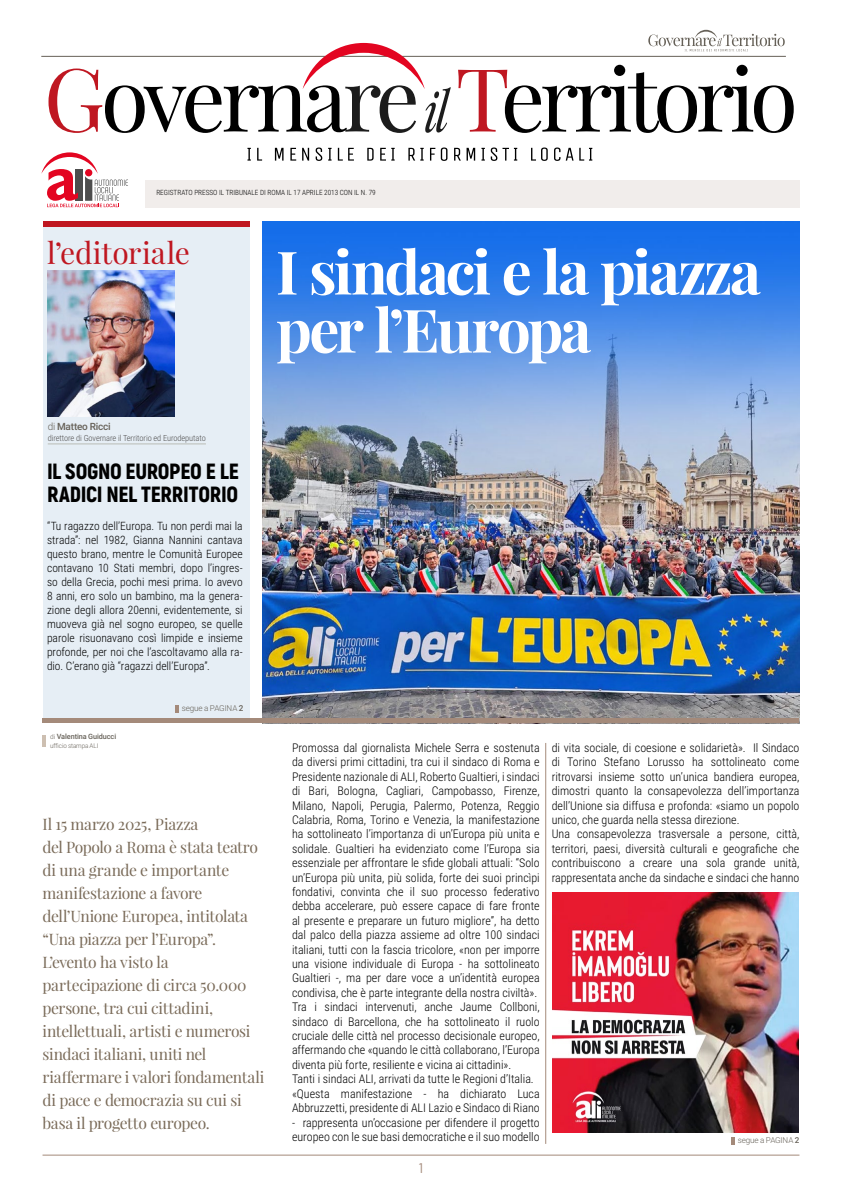
<style>
.page{position:relative;width:842px;height:1191px;background:#fff}
.page>*{position:absolute;margin:0;border:0;box-sizing:border-box;transform-origin:0 0}
.t1{font:700 60px/58px "Playfair Display";letter-spacing:-.045em;color:#fff}
.t2{font:30px "Playfair Display";color:#bf1721}
.t3{font:900 22px/23px "Akrobat";letter-spacing:-.015em;color:#000}
.t4{font:15.8px/23px "Playfair Display";letter-spacing:-.02em;color:#7a6b59}
.t5{font:14px "Barlow Condensed";color:#a48a7a}
.t6{font:300 12px/14.4px "Roboto Condensed";color:#000}
.t7{font:300 11.5px/14px "Roboto Condensed";letter-spacing:-.005em;color:#000;text-align:justify}
.t8{font:500 10px "Roboto";letter-spacing:-.02em;color:#666158}
.t9{font:300 8.4px "Roboto Condensed";letter-spacing:-.01em;color:#504f4f}
.t10{font:300 8.1px "Roboto";letter-spacing:-.02em;color:#666158}
.t11{font:500 7.3px "Roboto";letter-spacing:-.01em;color:#666158}
.t12{font:300 7.2px "Roboto Condensed";color:#000}
.t13{font:300 6.5px "Roboto";letter-spacing:-.015em;color:#666158;scale:.96 1}
.s1{font-weight:300}
.s2{font-weight:300;font-size:6.5px}
.s3{font-weight:500}
</style>
<div class="page">
<div style="left:43px;top:225px;width:206px;height:496px;background:#e6eef5"></div>
<div style="left:43px;top:221px;width:206px;height:6px;background:#bf1721"></div>
<img style="left:263px;top:221px;width:537px;height:502px">
<svg style="left:648px;top:30px;width:137px;height:21px"></svg>
<hr style="left:41px;top:56px;width:745px;height:1px;background:#666158">
<hr style="left:545px;top:743px;width:1px;height:400px;background:#a48a7a">
<div style="left:145px;top:180px;width:654px;height:27px;background:#f1edeb"></div>
<svg style="left:41px;top:152px;width:87px;height:55px"></svg>
<svg style="left:458px;top:65px;width:336px;height:68px"></svg>
<svg style="left:247px;top:148px;width:4px;height:13px"></svg>
<svg style="left:257px;top:148px;width:5px;height:13px"></svg>
<svg style="left:275px;top:148px;width:9px;height:13px"></svg>
<svg style="left:290px;top:148px;width:6px;height:13px"></svg>
<svg style="left:302px;top:148px;width:7px;height:13px"></svg>
<svg style="left:316px;top:147px;width:6px;height:14px"></svg>
<svg style="left:328px;top:148px;width:4px;height:13px"></svg>
<svg style="left:338px;top:148px;width:16px;height:13px"></svg>
<svg style="left:367px;top:148px;width:7px;height:13px"></svg>
<svg style="left:380px;top:148px;width:15px;height:13px"></svg>
<svg style="left:408px;top:148px;width:16px;height:13px"></svg>
<svg style="left:430px;top:148px;width:5px;height:13px"></svg>
<svg style="left:441px;top:147px;width:6px;height:14px"></svg>
<svg style="left:454px;top:148px;width:7px;height:13px"></svg>
<svg style="left:467px;top:148px;width:8px;height:13px"></svg>
<svg style="left:481px;top:148px;width:4px;height:13px"></svg>
<svg style="left:491px;top:147px;width:26px;height:14px"></svg>
<svg style="left:531px;top:147px;width:17px;height:14px"></svg>
<svg style="left:554px;top:147px;width:6px;height:14px"></svg>
<svg style="left:566px;top:148px;width:26px;height:13px"></svg>
<svg style="left:49px;top:43px;width:402px;height:90px"></svg>
<hr style="left:48px;top:444px;width:158px;height:1px;background:#b9bcb5">
<hr style="left:43px;top:1154px;width:756px;height:1px;background:#a48a7a">
<img style="left:47px;top:271px;width:127px;height:146px">
<svg style="left:175px;top:705px;width:4px;height:7px"></svg>
<svg style="left:43px;top:735px;width:3px;height:11px"></svg>
<hr style="left:43px;top:719px;width:756px;height:4px;background:#a48a7a">
<img style="left:552px;top:892px;width:247px;height:240px">
<svg style="left:731px;top:1137px;width:3px;height:7px"></svg>
<p class="t12" style="left:156px;top:188px;width:221px">REGISTRATO PRESSO IL TRIBUNALE DI ROMA IL 17 APRILE 2013 CON IL N. 79</p>
<h2 class="t2" style="left:47px;top:233px;width:144px">l’editoriale</h2>
<h1 class="t1" style="left:276px;top:243px;width:487px">I sindaci e la piazza per l’Europa</h1>
<p class="t8" style="left:48px;top:420px;width:65px"><span class="s1">di</span> Matteo Ricci</p>
<p class="t9" style="left:48px;top:432px;width:160px">direttore di Governare il Territorio ed Eurodeputato</p>
<h3 class="t3" style="left:47px;top:460px;width:194px">IL SOGNO EUROPEO E LE<br>RADICI NEL TERRITORIO</h3>
<p class="t7" style="left:47px;top:518px;width:197px">“Tu ragazzo dell’Europa. Tu non perdi mai la strada”: nel 1982, Gianna Nannini cantava questo brano, mentre le Comunità Europee contavano 10 Stati membri, dopo l’ingres&shy;so della Grecia, pochi mesi prima. Io avevo 8 anni, ero solo un bambino, ma la genera&shy;zione degli allora 20enni, evidentemente, si muoveva già nel sogno europeo, se quelle parole risuonavano così limpide e insieme profonde, per noi che l’ascoltavamo alla ra&shy;dio. C’erano già “ragazzi dell’Europa”.</p>
<p class="t11" style="left:50px;top:731px;width:68px"><span class="s2">di</span> Valentina Guiducci</p>
<p class="t13" style="left:50px;top:741px;width:52px">ufficio stampa ALI</p>
<p class="t10" style="left:182px;top:702px;width:63px">segue a PAGINA <span class="s3">2</span></p>
<p class="t4" style="left:43px;top:812px;width:224px">Il 15 marzo 2025, Piazza<br>del Popolo a Roma è stata teatro di una grande e importante manifestazione a favore dell’Unione Europea, intitolata “Una piazza per l’Europa”.<br>L’evento ha visto la partecipazione di circa 50.000 persone, tra cui cittadini, intellettuali, artisti e numerosi sindaci italiani, uniti nel riaffermare i valori fondamentali di pace e democrazia su cui si basa il progetto europeo.</p>
<p class="t6" style="left:292px;top:740px;width:249px">Promossa dal giornalista Michele Serra e sostenuta da diversi primi cittadini, tra cui il sindaco di Roma e Presidente nazionale di ALI, Roberto Gualtieri, i sindaci di Bari, Bologna, Cagliari, Campobasso, Firenze, Milano, Napoli, Perugia, Palermo, Potenza, Reggio Calabria, Roma, Torino e Venezia, la manifestazione ha sottolineato l’importanza di un’Europa più unita e solidale. Gualtieri ha evidenziato come l’Europa sia essenziale per affrontare le sfide globali attuali: “Solo un’Europa più unita, più solida, forte dei suoi princìpi fondativi, convinta che il suo processo federativo debba accelerare, può essere capace di fare fronte al presente e preparare un futuro migliore”, ha detto dal palco della piazza assieme ad oltre 100 sindaci italiani, tutti con la fascia tricolore, «non per imporre una visione individuale di Europa - ha sottolineato Gualtieri -, ma per dare voce a un’identità europea condivisa, che è parte integrante della nostra civiltà».<br>Tra i sindaci intervenuti, anche Jaume Collboni, sindaco di Barcellona, che ha sottolineato il ruolo cruciale delle città nel processo decisionale europeo, affermando che «quando le città collaborano, l’Europa diventa più forte, resiliente e vicina ai cittadini».<br>Tanti i sindaci ALI, arrivati da tutte le Regioni d’Italia. «Questa manifestazione - ha dichiarato Luca Abbruzzetti, presidente di ALI Lazio e Sindaco di Riano</p>
<p class="t6" style="left:292px;top:1114px;width:249px">- rappresenta un’occasione per difendere il progetto europeo con le sue basi democratiche e il suo modello</p>
<p class="t5" style="left:419px;top:1158px;width:5px">1</p>
<p class="t6" style="left:552px;top:740px;width:249px">di vita sociale, di coesione e solidarietà». Il Sindaco di Torino Stefano Lorusso ha sottolineato come ritrovarsi insieme sotto un’unica bandiera europea, dimostri quanto la consapevolezza dell’importanza dell’Unione sia diffusa e profonda: «siamo un popolo unico, che guarda nella stessa direzione.<br>Una consapevolezza trasversale a persone, città, territori, paesi, diversità culturali e geografiche che contribuiscono a creare una sola grande unità, rappresentata anche da sindache e sindaci che hanno</p>
<p class="t10" style="left:738px;top:1134px;width:63px">segue a PAGINA <span class="s3">2</span></p>
</div>
